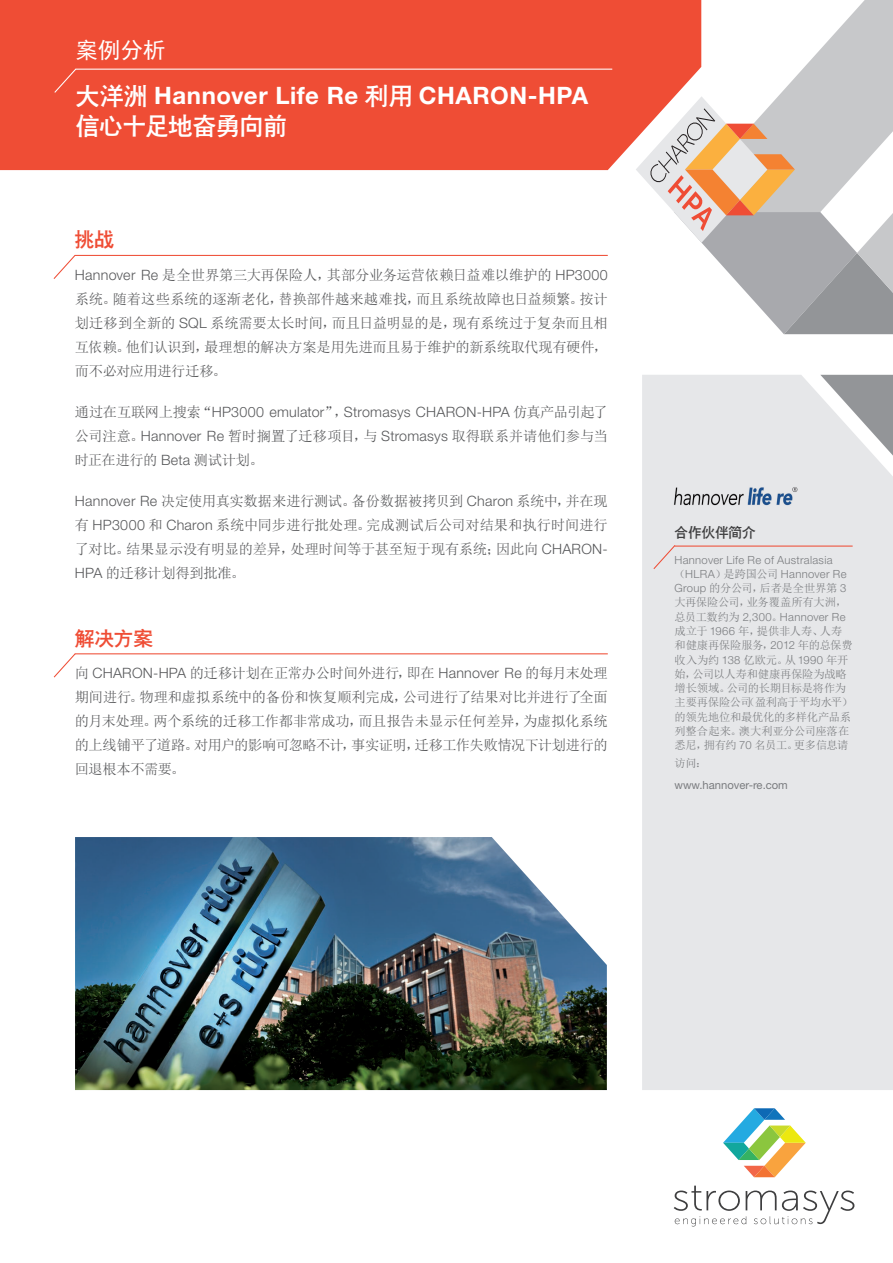
<style>
.page{position:relative;width:893px;height:1263px;background:#fff}
.page>*{position:absolute;margin:0;border:0;box-sizing:border-box;transform-origin:0 0}
.t1{font:700 24px/30px "Helvetica Neue";letter-spacing:.02em;color:#fff}
.Case_Study{font:22.5px "Sim Hei";color:#fff}
.Titre___HPA_-_orange{font:19.5px "CT Cu Hei SJ";color:#ef4d35}
.t2{font:14.25px/24px "Sim Sun";letter-spacing:-.02em;color:#57585a;text-align:justify}
.Titre_-_orange{font:13.5px "CT Cu Hei SJ";color:#3e3e3f}
.t3{font:11.25px/14.2px "Sim Sun";letter-spacing:-.02em;color:#7a7c7f}
.Web{font:11.25px "Helvetica Neue";color:#7a7c7f}
.s1{font-family:"CT Cu Hei SJ";font-weight:400}
.s2{font-family:"Helvetica Neue";font-weight:300}
</style>
<div class="page">
<div style="left:0;top:0;width:674px;height:170px;background:#ef4d35"></div>
<svg style="left:674px;top:0;width:219px;height:96px"></svg>
<div style="left:642px;top:375px;width:251px;height:715px;background:#e6e7e9"></div>
<svg style="left:674px;top:1185px;width:180px;height:41px"></svg>
<svg style="left:723px;top:1108px;width:83px;height:69px"></svg>
<svg style="left:636px;top:96px;width:257px;height:238px"></svg>
<hr style="left:75px;top:69px;width:537px;height:1px;background:#fff">
<svg style="left:53px;top:68px;width:24px;height:26px"></svg>
<img style="left:75px;top:837px;width:532px;height:253px">
<hr style="left:75px;top:255px;width:533px;height:1px;background:#ef4d35">
<hr style="left:75px;top:653px;width:533px;height:1px;background:#ef4d35">
<svg style="left:53px;top:254px;width:24px;height:25px"></svg>
<svg style="left:53px;top:653px;width:24px;height:25px"></svg>
<hr style="left:675px;top:545px;width:178px;height:2px;background:#ef4d35">
<svg style="left:652px;top:544px;width:24px;height:26px"></svg>
<img style="left:673px;top:475px;width:129px;height:42px">
<p class="Case_Study" style="left:75px;top:39px;width:92px">案例分析</p>
<p class="t1" style="left:75px;top:79px;width:514px"><span class="s1">大洋洲</span> Hannover Life Re <span class="s1">利用</span> CHARON-HPA<span class="s1">信心十足地奋勇向前</span></p>
<p class="Titre___HPA_-_orange" style="left:75px;top:230px;width:40px">挑战</p>
<p class="t2" style="left:75px;top:263px;width:534px"><span class="s2">Hannover Re</span> 是全世界第三大再保险人，其部分业务运营依赖日益难以维护的 <span class="s2">HP3000</span>系统。随着这些系统的逐渐老化，替换部件越来越难找，而且系统故障也日益频繁。按计划迁移到全新的 <span class="s2">SQL</span> 系统需要太长时间，而且日益明显的是，现有系统过于复杂而且相互依赖。他们认识到，最理想的解决方案是用先进而且易于维护的新系统取代现有硬件，而不必对应用进行迁移。</p>
<p class="t2" style="left:75px;top:400px;width:534px">通过在互联网上搜索“<span class="s2">HP3000 emulator</span>”，<span class="s2">Stromasys CHARON-HPA</span> 仿真产品引起了公司注意。<span class="s2">Hannover Re</span> 暂时搁置了迁移项目，与 <span class="s2">Stromasys</span> 取得联系并请他们参与当时正在进行的 <span class="s2">Beta</span> 测试计划。</p>
<p class="t2" style="left:75px;top:489px;width:534px"><span class="s2">Hannover Re</span> 决定使用真实数据来进行测试。备份数据被拷贝到 <span class="s2">Charon</span> 系统中，并在现有 <span class="s2">HP3000</span> 和 <span class="s2">Charon</span> 系统中同步进行批处理。完成测试后公司对结果和执行时间进行了对比。结果显示没有明显的差异，处理时间等于甚至短于现有系统；因此向 <span class="s2">CHARON-HPA</span> 的迁移计划得到批准。</p>
<p class="Titre___HPA_-_orange" style="left:75px;top:628px;width:80px">解决方案</p>
<p class="t2" style="left:75px;top:661px;width:534px">向 <span class="s2">CHARON-HPA</span> 的迁移计划在正常办公时间外进行，即在 <span class="s2">Hannover Re</span> 的每月末处理期间进行。物理和虚拟系统中的备份和恢复顺利完成，公司进行了结果对比并进行了全面的月末处理。两个系统的迁移工作都非常成功，而且报告未显示任何差异，为虚拟化系统的上线铺平了道路。对用户的影响可忽略不计，事实证明，迁移工作失败情况下计划进行的回退根本不需要。</p>
<p class="Titre_-_orange" style="left:675px;top:526px;width:82px">合作伙伴简介</p>
<p class="t3" style="left:675px;top:553px;width:180px"><span class="s2">Hannover Life Re of Australasia</span>（<span class="s2">HLRA</span>）是跨国公司 <span class="s2">Hannover Re<br>Group</span> 的分公司，后者是全世界第 <span class="s2">3</span>大再保险公司，业务覆盖所有大洲，总员工数约为 <span class="s2">2,300</span>。<span class="s2">Hannover Re</span>成立于 <span class="s2">1966</span> 年，提供非人寿、人寿和健康再保险服务，<span class="s2">2012</span> 年的总保费收入为约 <span class="s2">138</span> 亿欧元。从 <span class="s2">1990</span> 年开始，公司以人寿和健康再保险为战略增长领域。公司的长期目标是将作为主要再保险公司（盈利高于平均水平）的领先地位和最优化的多样化产品系列整合起来。澳大利亚分公司座落在悉尼，拥有约 <span class="s2">70</span> 名员工。更多信息请</p>
<p class="t3" style="left:675px;top:755px;width:34px">访问：</p>
<p class="Web" style="left:675px;top:778px;width:115px">www.hannover-re.com</p>
</div>
